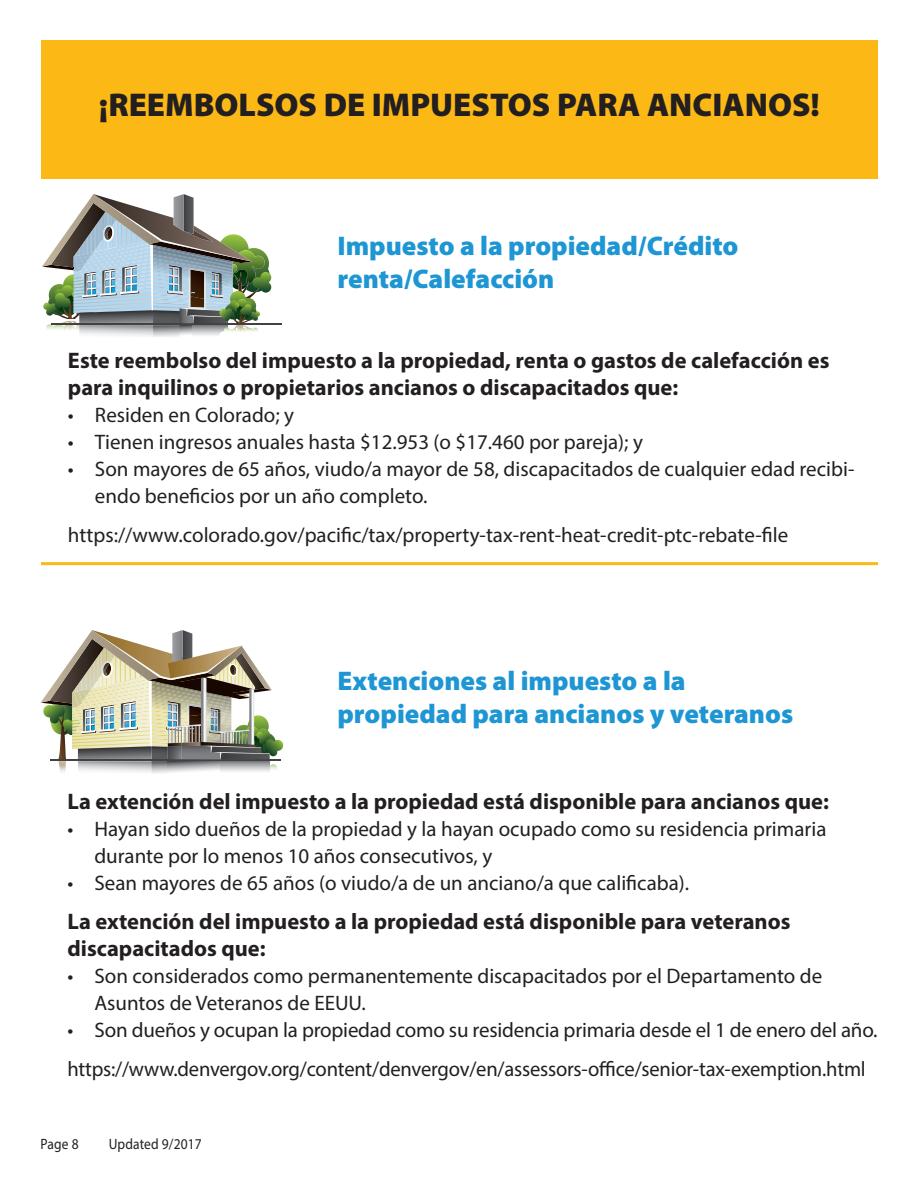
<style>
.page{position:relative;width:918px;height:1188px;background:#fff}
.page>*{position:absolute;margin:0;border:0;box-sizing:border-box;transform-origin:0 0}
.t1{font:900 33px "Myriad Pro";color:#231f20}
.t2{font:900 27px/33px "Myriad Pro";color:#1e96d3}
.t3{font:700 22.5px/27px "Myriad Pro";color:#231f20}
.t4{font:21px/27px "Myriad Pro";color:#231f20}
.t5{font:15px "Myriad Pro";letter-spacing:.01em;color:#231f20;scale:.9 1}
</style>
<div class="page">
<hr style="left:41px;top:562px;width:837px;height:3px;background:#fcb814">
<div style="left:41px;top:40px;width:837px;height:139px;background:#fcb814"></div>
<hr style="left:52px;top:323px;width:230px;height:2px;background:#414243">
<img style="left:42px;top:194px;width:229px;height:143px">
<img style="left:41px;top:630px;width:242px;height:144px">
<h1 class="t1" style="left:99px;top:86px;width:723px">¡REEMBOLSOS DE IMPUESTOS PARA ANCIANOS!</h1>
<h2 class="t2" style="left:338px;top:230px;width:403px">Impuesto a la propiedad/Crédito renta/Calefacción</h2>
<h3 class="t3" style="left:68px;top:346px;width:763px">Este reembolso del impuesto a la propiedad, renta o gastos de calefacción es para inquilinos o propietarios ancianos o discapacitados que:</h3>
<p class="t4" style="left:68px;top:401px;width:228px">• Residen en Colorado; y</p>
<p class="t4" style="left:68px;top:428px;width:576px">• Tienen ingresos anuales hasta $12.953 (o $17.460 por pareja); y</p>
<p class="t4" style="left:95px;top:455px;width:761px;text-indent:-27px">• Son mayores de 65 años, viudo/a mayor de 58, discapacitados de cualquier edad recibi&shy;endo benefcios por un año completo.</p>
<p class="t4" style="left:68px;top:521px;width:722px">https://www.colorado.gov/pacifc/tax/property-tax-rent-heat-credit-ptc-rebate-fle</p>
<h2 class="t2" style="left:338px;top:665px;width:457px">Extenciones al impuesto a la propiedad para ancianos y veteranos</h2>
<h3 class="t3" style="left:67px;top:787px;width:763px">La extención del impuesto a la propiedad está disponible para ancianos que:</h3>
<p class="t4" style="left:94px;top:815px;width:734px;text-indent:-27px">• Hayan sido dueños de la propiedad y la hayan ocupado como su residencia primaria durante por lo menos 10 años consecutivos, y</p>
<p class="t4" style="left:67px;top:869px;width:623px">• Sean mayores de 65 años (o viudo/a de un anciano/a que califcaba).</p>
<h3 class="t3" style="left:67px;top:907px;width:725px">La extención del impuesto a la propiedad está disponible para veteranos discapacitados que:</h3>
<p class="t4" style="left:94px;top:962px;width:729px;text-indent:-27px">• Son considerados como permanentemente discapacitados por el Departamento de<br>Asuntos de Veteranos de EEUU.</p>
<p class="t4" style="left:67px;top:1016px;width:812px">• Son dueños y ocupan la propiedad como su residencia primaria desde el 1 de enero del año.</p>
<p class="t4" style="left:67px;top:1055px;width:800px">https://www.denvergov.org/content/denvergov/en/assessors-ofce/senior-tax-exemption.html</p>
<p class="t5" style="left:40px;top:1135px;width:44px">Page 8</p>
<p class="t5" style="left:109px;top:1135px;width:105px">Updated 9/2017</p>
</div>
